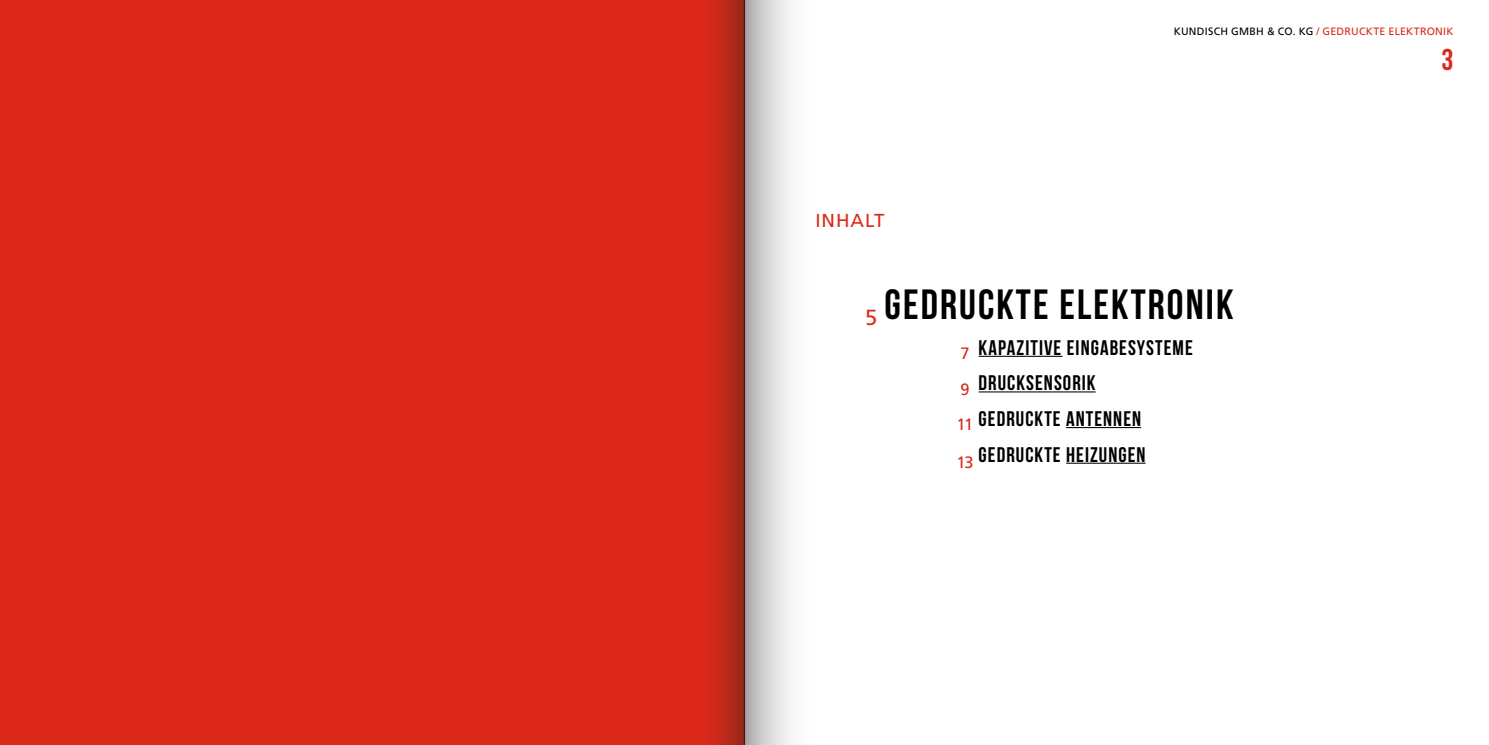
<style>
.page{position:relative;width:1489px;height:745px;background:#fff}
.page>*{position:absolute;margin:0;border:0;box-sizing:border-box;transform-origin:0 0}
.t1{font:700 42.25px "Bebas Neue";letter-spacing:.05em;color:#000}
.t2{font:700 30px "Bebas Neue";color:#dc291a}
.t3{font:21.88px "Frutiger LT";color:#dc291a}
.t4{font:700 21.12px "Bebas Neue";letter-spacing:.05em;color:#000}
.t5{font:18.75px "Frutiger LT";letter-spacing:.05em;color:#dc291a}
.t6{font:16.38px "Frutiger LT";color:#dc291a}
.Fließtext{font:10.62px "Frutiger LT";letter-spacing:.02em;color:#dc291a}
.s1{color:#000}
</style>
<div class="page">
<div style="left:0;top:0;width:744px;height:744px;background:#dc291a"></div>
<hr style="left:978px;top:355px;width:84px;height:1px;background:#000">
<hr style="left:978px;top:391px;width:117px;height:1px;background:#000">
<hr style="left:1066px;top:427px;width:75px;height:1px;background:#000">
<hr style="left:1066px;top:462px;width:79px;height:1px;background:#000">
<div style="left:744px;top:0;width:70px;height:744px;background:linear-gradient(to right,#b3b3b3,#fff)"></div>
<svg style="left:712px;top:0;width:32px;height:744px"></svg>
<p class="Fließtext" style="left:1173px;top:25px;width:281px"><span class="s1">KUNDISCH GMBH &amp; CO. KG</span> / GEDRUCKTE ELEKTRONIK</p>
<h2 class="t5" style="left:815px;top:209px;width:71px">INHALT</h2>
<h3 class="t3" style="left:865px;top:304px;width:14px">5</h3>
<p class="t1" style="left:884px;top:281px;width:350px">GEDRUCKTE ELEKTRONIK</p>
<p class="t4" style="left:978px;top:336px;width:216px">KAPAZITIVE EINGABESYSTEME</p>
<h3 class="t6" style="left:960px;top:343px;width:11px">7</h3>
<h3 class="t6" style="left:960px;top:379px;width:11px">9</h3>
<h3 class="t6" style="left:956px;top:414px;width:18px">11</h3>
<h3 class="t6" style="left:956px;top:452px;width:19px">13</h3>
<p class="t4" style="left:978px;top:371px;width:119px">DRUCKSENSORIK</p>
<p class="t4" style="left:978px;top:407px;width:164px">GEDRUCKTE ANTENNEN</p>
<p class="t4" style="left:978px;top:442px;width:168px">GEDRUCKTE HEIZUNGEN</p>
<p class="t2" style="left:1441px;top:43px;width:13px">3</p>
</div>
